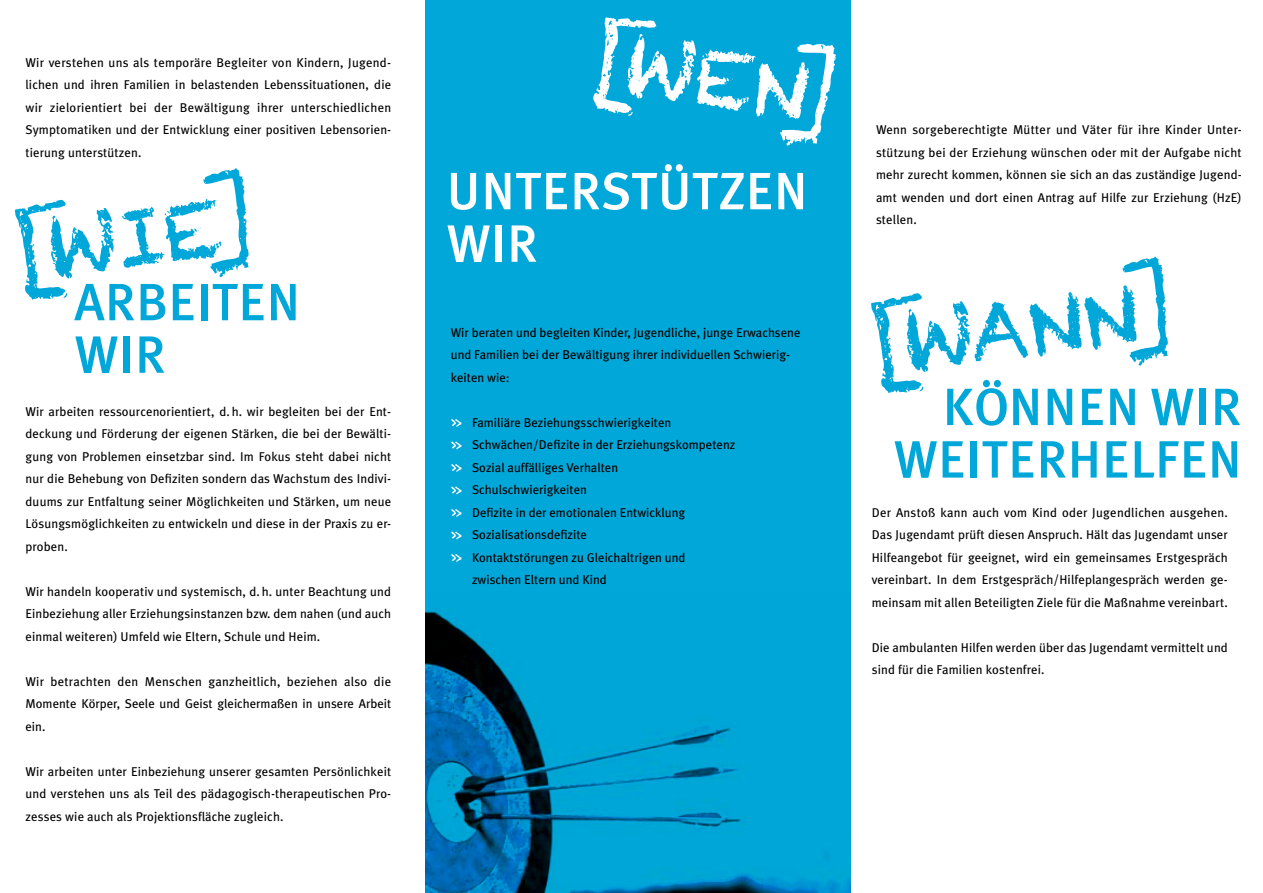
<style>
.page{position:relative;width:1263px;height:893px;background:#fff}
.page>*{position:absolute;margin:0;border:0;box-sizing:border-box;transform-origin:0 0}
.t1{font:78px "Chalkduster";color:#00a7d8}
.t2{font:500 52.5px/52.5px "Meta Plus";letter-spacing:.005em;color:#00a7d8}
.t3{font:500 52.5px/52.5px "Meta Plus";color:#fff}
.t4{font:12.75px/22.5px "Meta Plus";color:#000;text-align:justify}
</style>
<div class="page">
<div style="left:425px;top:0;width:425px;height:893px;background:#00a7d8"></div>
<img style="left:425px;top:611px;width:425px;height:282px">
<svg style="left:451px;top:419px;width:10px;height:8px"></svg>
<svg style="left:451px;top:441px;width:10px;height:8px"></svg>
<svg style="left:451px;top:464px;width:10px;height:8px"></svg>
<svg style="left:451px;top:486px;width:10px;height:8px"></svg>
<svg style="left:451px;top:509px;width:10px;height:8px"></svg>
<svg style="left:451px;top:531px;width:10px;height:8px"></svg>
<svg style="left:451px;top:554px;width:10px;height:8px"></svg>
<svg style="left:871px;top:293px;width:52px;height:100px"></svg>
<svg style="left:1123px;top:257px;width:45px;height:109px"></svg>
<svg style="left:15px;top:168px;width:234px;height:132px"></svg>
<svg style="left:593px;top:17px;width:243px;height:129px"></svg>
<p class="t4" style="left:26px;top:51px;width:367px">Wir verstehen uns als temporäre Begleiter von Kindern, Jugend&shy;lichen und ihren Familien in belastenden Lebenssituationen, die wir zielorientiert bei der Bewältigung ihrer unterschiedlichen Symptomatiken und der Entwicklung einer positiven Lebensorien&shy;tierung unterstützen.</p>
<h2 class="t2" style="left:74px;top:275px;width:227px">ARBEITEN<br>WIR</h2>
<p class="t4" style="left:26px;top:400px;width:367px">Wir arbeiten ressourcenorientiert, d. h. wir begleiten bei der Ent&shy;deckung und Förderung der eigenen Stärken, die bei der Bewälti&shy;gung von Problemen einsetzbar sind. Im Fokus steht dabei nicht nur die Behebung von Defiziten sondern das Wachstum des Indivi&shy;duums zur Entfaltung seiner Möglichkeiten und Stärken, um neue Lösungsmöglichkeiten zu entwickeln und diese in der Praxis zu er&shy;proben.</p>
<p class="t4" style="left:26px;top:580px;width:367px">Wir handeln kooperativ und systemisch, d. h. unter Beachtung und Einbeziehung aller Erziehungsinstanzen bzw. dem nahen (und auch einmal weiteren) Umfeld wie Eltern, Schule und Heim.</p>
<p class="t4" style="left:26px;top:670px;width:367px">Wir betrachten den Menschen ganzheitlich, beziehen also die Momente Körper, Seele und Geist gleichermaßen in unsere Arbeit ein.</p>
<p class="t4" style="left:26px;top:760px;width:367px">Wir arbeiten unter Einbeziehung unserer gesamten Persönlichkeit und verstehen uns als Teil des pädagogisch-therapeutischen Pro&shy;zesses wie auch als Projektionsfläche zugleich.</p>
<h2 class="t3" style="left:446px;top:164px;width:363px">UNTERSTÜTZEN<br>WIR</h2>
<p class="t4" style="left:451px;top:321px;width:351px;text-align:left">Wir beraten und begleiten Kinder, Jugendliche, junge Erwachsene und Familien bei der Bewältigung ihrer individuellen Schwierig&shy;keiten wie:</p>
<p class="t4" style="left:472px;top:411px;width:265px;text-align:left">Familiäre Beziehungsschwierigkeiten Schwächen/Defizite in der Erziehungskompetenz Sozial auffälliges Verhalten Schulschwierigkeiten<br>Defizite in der emotionalen Entwicklung Sozialisationsdefizite<br>Kontaktstörungen zu Gleichaltrigen und zwischen Eltern und Kind</p>
<p class="t4" style="left:876px;top:119px;width:367px">Wenn sorgeberechtigte Mütter und Väter für ihre Kinder Unter&shy;stützung bei der Erziehung wünschen oder mit der Aufgabe nicht mehr zurecht kommen, können sie sich an das zuständige Jugend&shy;amt wenden und dort einen Antrag auf Hilfe zur Erziehung (HzE) stellen.</p>
<h1 class="t1" style="left:898px;top:297px;width:237px;rotate:-7deg">Wann</h1>
<h2 class="t2" style="left:894px;top:380px;width:350px;text-align:right">KÖNNEN WIR<br>WEITERHELFEN</h2>
<p class="t4" style="left:872px;top:501px;width:358px">Der Anstoß kann auch vom Kind oder Jugendlichen ausgehen.<br>Das Jugendamt prüft diesen Anspruch. Hält das Jugendamt unser Hilfeangebot für geeignet, wird ein gemeinsames Erstgespräch vereinbart. In dem Erstgespräch/Hilfeplangespräch werden ge&shy;meinsam mit allen Beteiligten Ziele für die Maßnahme vereinbart.</p>
<p class="t4" style="left:872px;top:636px;width:358px">Die ambulanten Hilfen werden über das Jugendamt vermittelt und sind für die Familien kostenfrei.</p>
</div>
